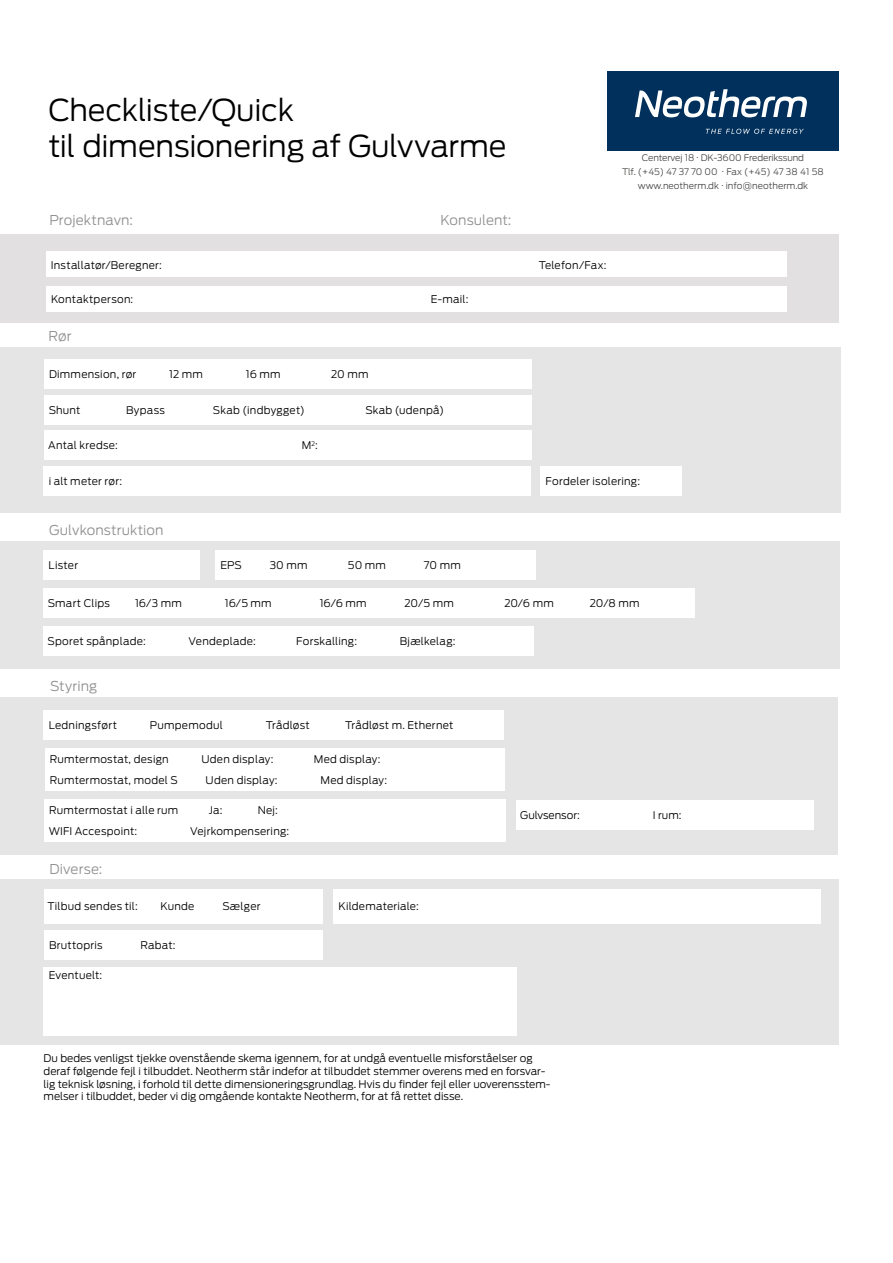
<style>
.page{position:relative;width:893px;height:1263px;background:#fff}
.page>*{position:absolute;margin:0;border:0;box-sizing:border-box;transform-origin:0 0}
.t1{font:300 30px/36px "Antenna";letter-spacing:-.01em;color:#000}
.t2{font:300 13.5px "Antenna";letter-spacing:.01em;color:#929090}
.t3{font:300 10.5px/12.6px "Antenna";letter-spacing:.01em;color:#000}
.t4{font:300 9px/13.8px "Antenna";letter-spacing:-.01em;color:#4a4a49;text-align:center}
</style>
<div class="page">
<div style="left:0;top:697px;width:838px;height:157px;background:#e6e5e5"></div>
<div style="left:516px;top:800px;width:298px;height:30px;background:#fff"></div>
<div style="left:0;top:235px;width:839px;height:88px;background:#e2e0e1"></div>
<div style="left:46px;top:251px;width:741px;height:26px;background:#fff"></div>
<div style="left:46px;top:286px;width:741px;height:26px;background:#fff"></div>
<div style="left:0;top:347px;width:840px;height:165px;background:#e6e5e5"></div>
<div style="left:44px;top:430px;width:487px;height:30px;background:#fff"></div>
<div style="left:44px;top:359px;width:487px;height:30px;background:#fff"></div>
<div style="left:44px;top:395px;width:487px;height:30px;background:#fff"></div>
<div style="left:0;top:541px;width:840px;height:128px;background:#e6e5e5"></div>
<div style="left:44px;top:550px;width:156px;height:30px;background:#fff"></div>
<div style="left:43px;top:626px;width:491px;height:30px;background:#fff"></div>
<div style="left:215px;top:550px;width:320px;height:30px;background:#fff"></div>
<div style="left:45px;top:748px;width:459px;height:43px;background:#fff"></div>
<div style="left:44px;top:466px;width:487px;height:30px;background:#fff"></div>
<div style="left:540px;top:466px;width:142px;height:30px;background:#fff"></div>
<div style="left:44px;top:799px;width:461px;height:42px;background:#fff"></div>
<div style="left:0;top:879px;width:839px;height:166px;background:#e6e5e5"></div>
<div style="left:44px;top:889px;width:278px;height:34px;background:#fff"></div>
<div style="left:44px;top:930px;width:278px;height:30px;background:#fff"></div>
<div style="left:44px;top:967px;width:473px;height:68px;background:#fff"></div>
<div style="left:43px;top:588px;width:651px;height:30px;background:#fff"></div>
<div style="left:333px;top:889px;width:488px;height:34px;background:#fff"></div>
<div style="left:44px;top:710px;width:460px;height:30px;background:#fff"></div>
<div style="left:607px;top:71px;width:232px;height:79px;background:#00305b"></div>
<svg style="left:706px;top:129px;width:98px;height:5px"></svg>
<svg style="left:635px;top:89px;width:172px;height:28px"></svg>
<h1 class="t1" style="left:48px;top:92px;width:460px">Checkliste/Quick<br>til dimensionering af Gulvvarme</h1>
<p class="t2" style="left:49px;top:212px;width:85px">Projektnavn:</p>
<p class="t2" style="left:440px;top:212px;width:73px">Konsulent:</p>
<p class="t3" style="left:51px;top:258px;width:113px">Installatør/Beregner:</p>
<p class="t3" style="left:539px;top:258px;width:69px">Telefon/Fax:</p>
<p class="t3" style="left:51px;top:293px;width:84px">Kontaktperson:</p>
<p class="t3" style="left:431px;top:293px;width:39px">E-mail:</p>
<p class="t2" style="left:48px;top:328px;width:25px">Rør</p>
<p class="t3" style="left:49px;top:368px;width:89px">Dimmension, rør</p>
<p class="t3" style="left:169px;top:368px;width:35px">12 mm</p>
<p class="t3" style="left:246px;top:368px;width:36px">16 mm</p>
<p class="t3" style="left:331px;top:368px;width:39px">20 mm</p>
<p class="t3" style="left:49px;top:404px;width:33px">Shunt</p>
<p class="t3" style="left:126px;top:404px;width:41px">Bypass</p>
<p class="t3" style="left:213px;top:404px;width:93px">Skab (indbygget)</p>
<p class="t3" style="left:365px;top:404px;width:80px">Skab (udenpå)</p>
<p class="t3" style="left:48px;top:439px;width:71px">Antal kredse:</p>
<p class="t3" style="left:302px;top:439px;width:18px">M<sup>2</sup>:</p>
<p class="t4" style="left:622px;top:151px;width:203px">Centervej 18 . DK-3600 Frederikssund<br>Tlf. (+45) 47 37 70 00 . Fax (+45) 47 38 41 58 www.neotherm.dk . info@neotherm.dk</p>
<p class="t3" style="left:49px;top:475px;width:75px">i alt meter rør:</p>
<p class="t3" style="left:546px;top:475px;width:96px">Fordeler isolering:</p>
<p class="t2" style="left:49px;top:522px;width:116px">Gulvkonstruktion</p>
<p class="t3" style="left:49px;top:559px;width:31px">Lister</p>
<p class="t3" style="left:220px;top:559px;width:23px">EPS</p>
<p class="t3" style="left:270px;top:559px;width:39px">30 mm</p>
<p class="t3" style="left:348px;top:559px;width:40px">50 mm</p>
<p class="t3" style="left:424px;top:559px;width:38px">70 mm</p>
<p class="t3" style="left:48px;top:597px;width:64px">Smart Clips</p>
<p class="t3" style="left:135px;top:597px;width:48px">16/3 mm</p>
<p class="t3" style="left:225px;top:597px;width:48px">16/5 mm</p>
<p class="t3" style="left:320px;top:597px;width:48px">16/6 mm</p>
<p class="t3" style="left:404px;top:597px;width:51px">20/5 mm</p>
<p class="t3" style="left:504px;top:597px;width:51px">20/6 mm</p>
<p class="t3" style="left:590px;top:597px;width:51px">20/8 mm</p>
<p class="t3" style="left:48px;top:635px;width:100px">Sporet spånplade:</p>
<p class="t3" style="left:189px;top:635px;width:69px">Vendeplade:</p>
<p class="t3" style="left:296px;top:635px;width:62px">Forskalling:</p>
<p class="t3" style="left:400px;top:635px;width:57px">Bjælkelag:</p>
<p class="t2" style="left:50px;top:678px;width:49px">Styring</p>
<p class="t3" style="left:49px;top:719px;width:70px">Ledningsført</p>
<p class="t3" style="left:150px;top:719px;width:75px">Pumpemodul</p>
<p class="t3" style="left:266px;top:719px;width:46px">Trådløst</p>
<p class="t3" style="left:345px;top:719px;width:110px">Trådløst m. Ethernet</p>
<p class="t3" style="left:50px;top:753px;width:120px">Rumtermostat, design</p>
<p class="t3" style="left:202px;top:753px;width:73px">Uden display:</p>
<p class="t3" style="left:314px;top:753px;width:68px">Med display:</p>
<p class="t3" style="left:50px;top:774px;width:130px">Rumtermostat, model S</p>
<p class="t3" style="left:206px;top:774px;width:73px">Uden display:</p>
<p class="t3" style="left:320px;top:774px;width:68px">Med display:</p>
<p class="t3" style="left:49px;top:804px;width:131px">Rumtermostat i alle rum</p>
<p class="t3" style="left:209px;top:804px;width:15px">Ja:</p>
<p class="t3" style="left:258px;top:804px;width:22px">Nej:</p>
<p class="t3" style="left:49px;top:825px;width:90px">WIFI Accespoint:</p>
<p class="t3" style="left:190px;top:825px;width:100px">Vejrkompensering:</p>
<p class="t2" style="left:50px;top:861px;width:54px">Diverse:</p>
<p class="t3" style="left:48px;top:900px;width:92px">Tilbud sendes til:</p>
<p class="t3" style="left:160px;top:900px;width:36px">Kunde</p>
<p class="t3" style="left:222px;top:900px;width:40px">Sælger</p>
<p class="t3" style="left:49px;top:939px;width:55px">Bruttopris</p>
<p class="t3" style="left:141px;top:939px;width:36px">Rabat:</p>
<p class="t3" style="left:49px;top:969px;width:55px">Eventuelt:</p>
<p class="t3" style="left:338px;top:900px;width:82px">Kildemateriale:</p>
<p class="t3" style="left:520px;top:809px;width:61px">Gulvsensor:</p>
<p class="t3" style="left:653px;top:809px;width:30px">I rum:</p>
<p class="t3" style="left:44px;top:1052px;width:509px">Du bedes venligst tjekke ovenstående skema igennem, for at undgå eventuelle misforståelser og deraf følgende fejl i tilbuddet. Neotherm står indefor at tilbuddet stemmer overens med en forsvar&shy;lig teknisk løsning, i forhold til dette dimensioneringsgrundlag. Hvis du finder fejl eller uoverensstem&shy;melser i tilbuddet, beder vi dig omgående kontakte Neotherm, for at få rettet disse.</p>
</div>
